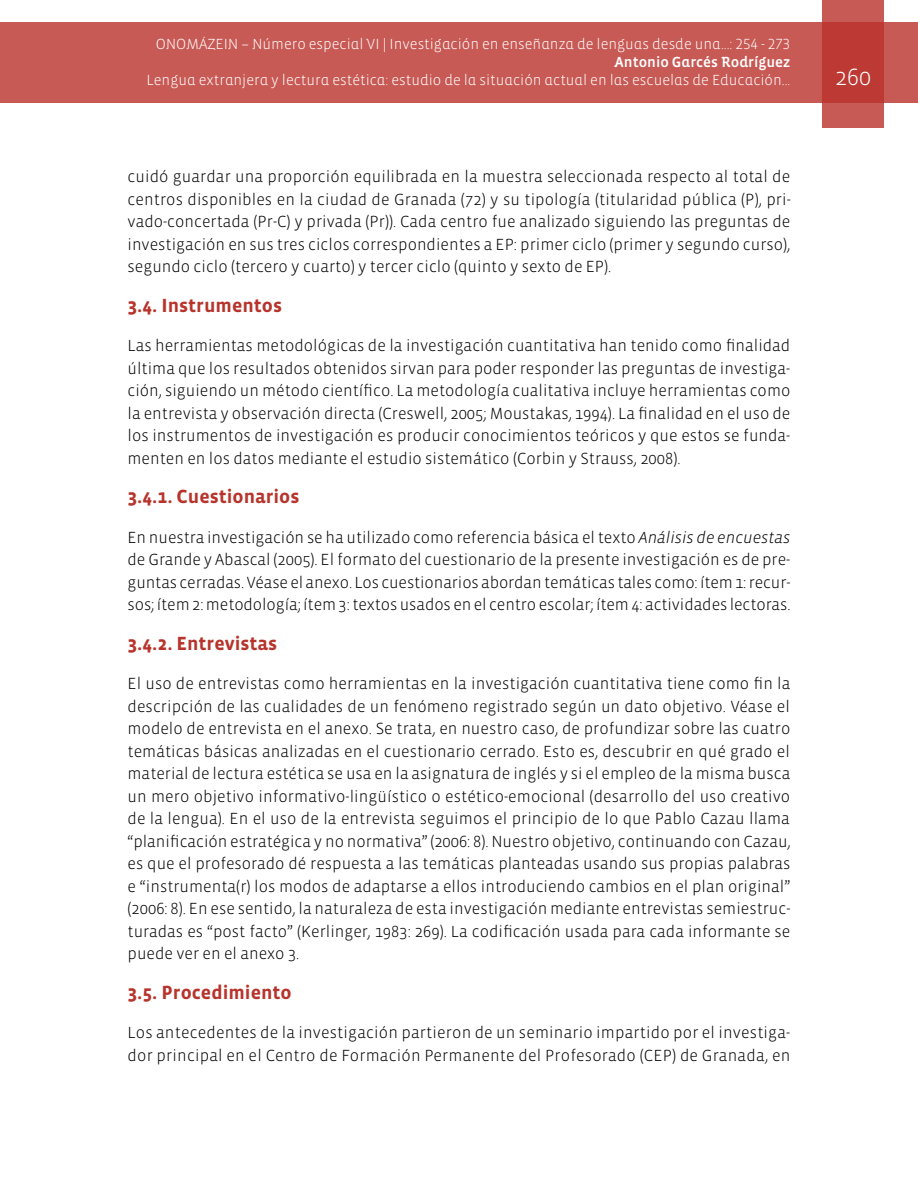
<style>
.page{position:relative;width:918px;height:1188px;background:#fff}
.page>*{position:absolute;margin:0;border:0;box-sizing:border-box;transform-origin:0 0}
.t1{font:300 24px "Vista Sans";color:#fff}
.t2{font:700 19.5px "Vista Sans";color:#b7342c}
.t3{font:300 16.5px/22.5px "Vista Sans";color:#000;text-align:justify}
.t4{font:300 15px "Vista Sans Alt";color:#fff}
.t5{font:15px "Vista Sans Alt Med";color:#fff}
.s1{font-style:italic}
</style>
<div class="page">
<div style="left:0;top:23px;width:918px;height:80px;background:#c85a55"></div>
<svg style="left:822px;top:0;width:62px;height:128px;fill:#bd3933"></svg>
<p class="t4" style="left:156px;top:37px;width:636px">ONOMÁZEIN – Número especial VI | Investigación en enseñanza de lenguas desde una...: 254 - 273</p>
<p class="t5" style="left:615px;top:55px;width:177px">Antonio Garcés Rodríguez</p>
<p class="t4" style="left:146px;top:73px;width:645px">Lengua extranjera y lectura estética: estudio de la situación actual en las escuelas de Educación...</p>
<h1 class="t1" style="left:835px;top:65px;width:37px">260</h1>
<p class="t3" style="left:128px;top:166px;width:665px">cuidó guardar una proporción equilibrada en la muestra seleccionada respecto al total de centros disponibles en la ciudad de Granada (72) y su tipología (titularidad pública (P), pri&shy;vado-concertada (Pr-C) y privada (Pr)). Cada centro fue analizado siguiendo las preguntas de investigación en sus tres ciclos correspondientes a EP: primer ciclo (primer y segundo curso), segundo ciclo (tercero y cuarto) y tercer ciclo (quinto y sexto de EP).</p>
<p class="t2" style="left:128px;top:295px;width:156px">3.4. Instrumentos</p>
<p class="t3" style="left:128px;top:335px;width:664px">Las herramientas metodológicas de la investigación cuantitativa han tenido como finalidad última que los resultados obtenidos sirvan para poder responder las preguntas de investiga&shy;ción, siguiendo un método científico. La metodología cualitativa incluye herramientas como la entrevista y observación directa (Creswell, 2005; Moustakas, 1994). La finalidad en el uso de los instrumentos de investigación es producir conocimientos teóricos y que estos se funda&shy;menten en los datos mediante el estudio sistemático (Corbin y Strauss, 2008).</p>
<p class="t2" style="left:128px;top:487px;width:173px">3.4.1. Cuestionarios</p>
<p class="t3" style="left:128px;top:526px;width:664px">En nuestra investigación se ha utilizado como referencia básica el texto <span class="s1">Análisis de encuestas </span>de Grande y Abascal (2005). El formato del cuestionario de la presente investigación es de pre&shy;guntas cerradas. Véase el anexo. Los cuestionarios abordan temáticas tales como: ítem 1: recur&shy;sos; ítem 2: metodología; ítem 3: textos usados en el centro escolar; ítem 4: actividades lectoras.</p>
<p class="t2" style="left:128px;top:633px;width:151px">3.4.2. Entrevistas</p>
<p class="t3" style="left:128px;top:673px;width:665px">El uso de entrevistas como herramientas en la investigación cuantitativa tiene como fin la descripción de las cualidades de un fenómeno registrado según un dato objetivo. Véase el modelo de entrevista en el anexo. Se trata, en nuestro caso, de profundizar sobre las cuatro temáticas básicas analizadas en el cuestionario cerrado. Esto es, descubrir en qué grado el material de lectura estética se usa en la asignatura de inglés y si el empleo de la misma busca un mero objetivo informativo-lingüístico o estético-emocional (desarrollo del uso creativo de la lengua). En el uso de la entrevista seguimos el principio de lo que Pablo Cazau llama “planificación estratégica y no normativa” (2006: 8). Nuestro objetivo, continuando con Cazau, es que el profesorado dé respuesta a las temáticas planteadas usando sus propias palabras e “instrumenta(r) los modos de adaptarse a ellos introduciendo cambios en el plan original” (2006: 8). En ese sentido, la naturaleza de esta investigación mediante entrevistas semiestruc&shy;turadas es “post facto” (Kerlinger, 1983: 269). La codificación usada para cada informante se puede ver en el anexo 3.</p>
<p class="t2" style="left:128px;top:982px;width:166px">3.5. Procedimiento</p>
<p class="t3" style="left:128px;top:1022px;width:664px">Los antecedentes de la investigación partieron de un seminario impartido por el investiga&shy;dor principal en el Centro de Formación Permanente del Profesorado (CEP) de Granada, en</p>
</div>
